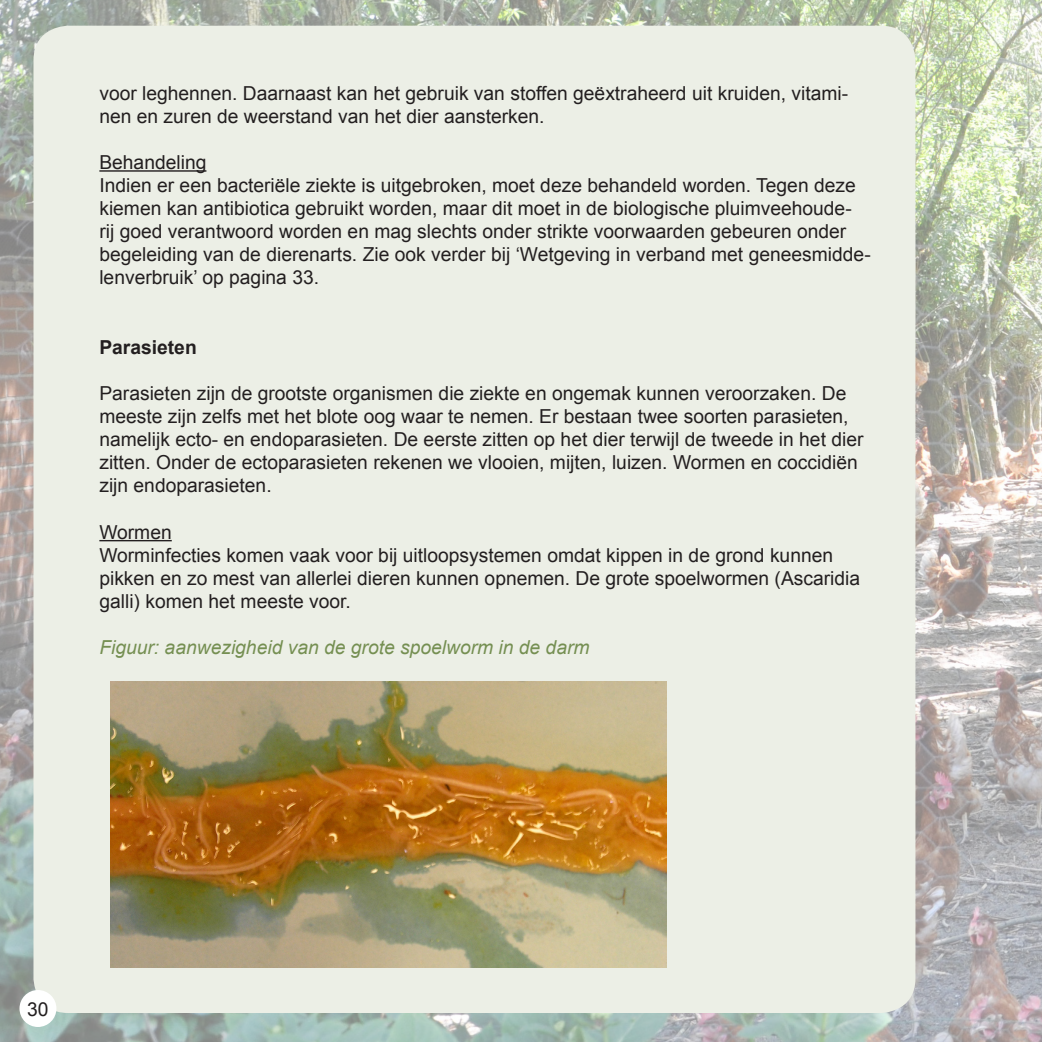
<style>
.page{position:relative;width:1042px;height:1042px;background:#fff}
.page>*{position:absolute;margin:0;border:0;box-sizing:border-box;transform-origin:0 0}
.t1{font:19.25px/23.1px "Arial";color:#231f20}
.t2{font:italic 19.25px "Arial";color:#758f52}
.t3{font:700 19.25px "Arial";color:#231f20}
</style>
<div class="page">
<img style="left:0;top:0;width:1042px;height:1042px">
<div style="left:33px;top:26px;width:882px;height:987px;background:#ecefe6;border-radius:35px"></div>
<div style="left:19px;top:990px;width:37px;height:37px;background:#fff;border-radius:50%"></div>
<hr style="left:99px;top:170px;width:107px;height:2px;background:#231f20">
<hr style="left:99px;top:540px;width:73px;height:1px;background:#231f20">
<img style="left:110px;top:681px;width:556px;height:286px">
<p class="t1" style="left:99px;top:81px;width:750px">voor leghennen. Daarnaast kan het gebruik van stoffen geëxtraheerd uit kruiden, vitami&shy;nen en zuren de weerstand van het dier aansterken.</p>
<p class="t1" style="left:99px;top:151px;width:773px">Behandeling<br>Indien er een bacteriële ziekte is uitgebroken, moet deze behandeld worden. Tegen deze kiemen kan antibiotica gebruikt worden, maar dit moet in de biologische pluimveehoude&shy;rij goed verantwoord worden en mag slechts onder strikte voorwaarden gebeuren onder begeleiding van de dierenarts. Zie ook verder bij ‘Wetgeving in verband met geneesmidde&shy;lenverbruik’ op pagina 33.</p>
<p class="t3" style="left:99px;top:334px;width:99px">Parasieten</p>
<p class="t1" style="left:99px;top:382px;width:765px">Parasieten zijn de grootste organismen die ziekte en ongemak kunnen veroorzaken. De meeste zijn zelfs met het blote oog waar te nemen. Er bestaan twee soorten parasieten, namelijk ecto- en endoparasieten. De eerste zitten op het dier terwijl de tweede in het dier zitten. Onder de ectoparasieten rekenen we vlooien, mijten, luizen. Wormen en coccidiën zijn endoparasieten.</p>
<p class="t1" style="left:99px;top:520px;width:762px">Wormen<br>Worminfecties komen vaak voor bij uitloopsystemen omdat kippen in de grond kunnen pikken en zo mest van allerlei dieren kunnen opnemen. De grote spoelwormen (Ascaridia galli) komen het meeste voor.</p>
<p class="t2" style="left:99px;top:635px;width:492px">Figuur: aanwezigheid van de grote spoelworm in de darm</p>
<p class="t1" style="left:27px;top:997px;width:23px">30</p>
</div>
